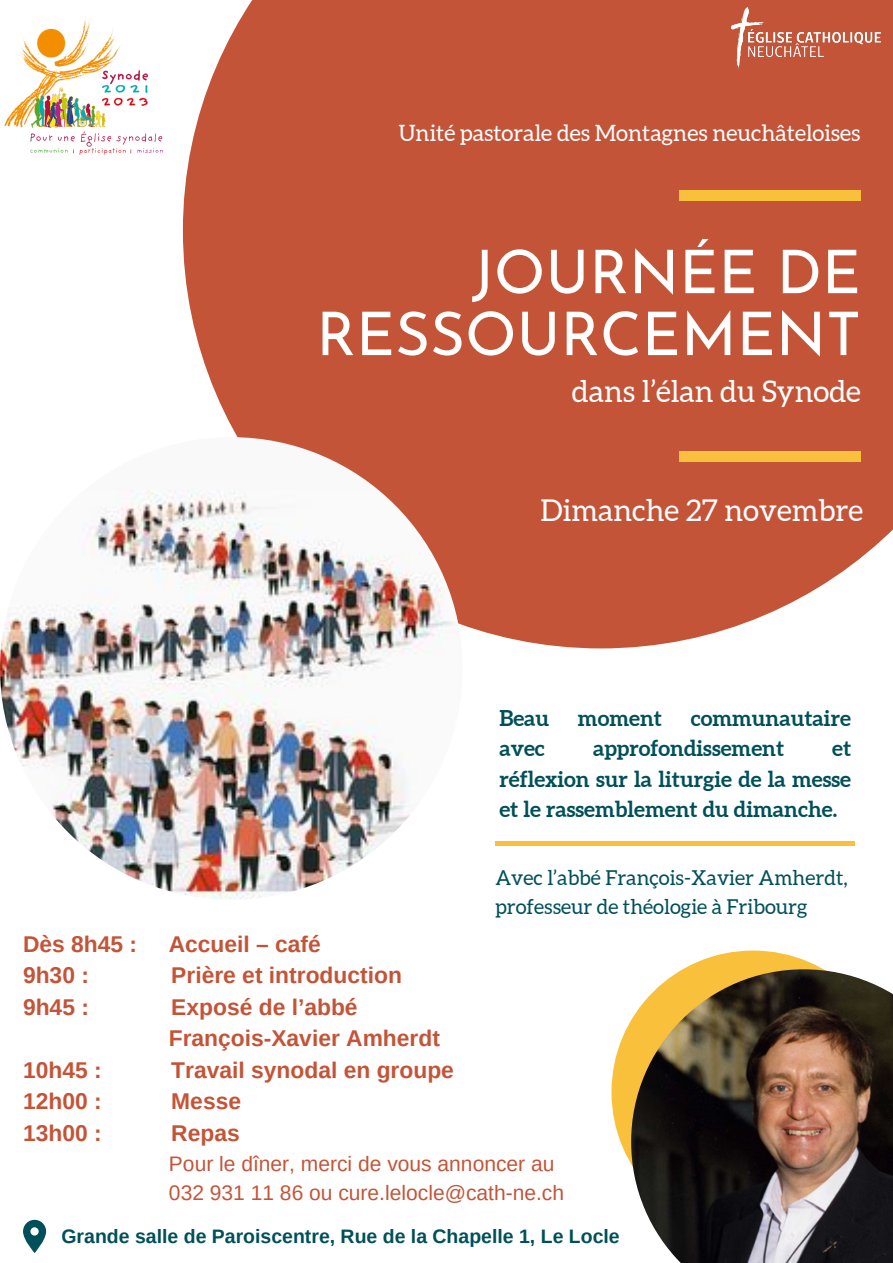
<style>
.page{position:relative;width:893px;height:1263px;background:#fff}
.page>*{position:absolute;margin:0;border:0;box-sizing:border-box;transform-origin:0 0}
.t1{font:60px/61.9px "Josefin Sans";color:#fff;text-align:right}
.t2{font:30px "Aleo";color:#fff}
.t3{font:700 22.8px/31.5px "Arimo";color:#c45438}
.t4{font:22.5px "Aleo";color:#fff}
.t5{font:700 21.75px/30.4px "Aleo";color:#005059;text-align:justify}
.t6{font:21px/29.2px "Arimo";color:#c45438}
.t7{font:20.55px/28.7px "Aleo";color:#005059}
.t8{font:700 19.42px "Arimo";color:#005059}
</style>
<div class="page">
<div style="left:183px;top:0;width:710px;height:648px;background:#c45438"></div>
<svg style="left:611px;top:950px;width:212px;height:214px"></svg>
<img style="left:0;top:437px;width:462px;height:463px;border-radius:50%">
<img style="left:631px;top:969px;width:262px;height:294px">
<hr style="left:495px;top:842px;width:360px;height:4px;background:#f9c03b">
<div style="left:680px;top:190px;width:181px;height:10px;background:#f9c03b"></div>
<img style="left:5px;top:17px;width:158px;height:138px">
<div style="left:680px;top:451px;width:181px;height:11px;background:#f9c03b"></div>
<svg style="left:23px;top:1220px;width:23px;height:33px"></svg>
<img style="left:731px;top:8px;width:149px;height:60px">
<p class="t4" style="left:399px;top:121px;width:463px">Unité pastorale des Montagnes neuchâteloises</p>
<h1 class="t1" style="left:316px;top:247px;width:546px">JOURNÉE DE<br>RESSOURCEMENT</h1>
<h2 class="t2" style="left:572px;top:374px;width:291px">dans l’élan du Synode</h2>
<h2 class="t2" style="left:540px;top:493px;width:324px">Dimanche 27 novembre</h2>
<p class="t5" style="left:499px;top:703px;width:51px">Beau</p>
<p class="t5" style="left:578px;top:703px;width:86px">moment</p>
<p class="t5" style="left:690px;top:703px;width:162px">communautaire</p>
<p class="t5" style="left:499px;top:733px;width:47px">avec</p>
<p class="t5" style="left:593px;top:733px;width:193px">approfondissement</p>
<p class="t5" style="left:499px;top:733px;width:353px;text-indent:333px">et réflexion sur la liturgie de la messe et le rassemblement du dimanche.</p>
<p class="t7" style="left:495px;top:863px;width:354px">Avec l’abbé François-Xavier Amherdt, professeur de théologie à Fribourg</p>
<p class="t3" style="left:23px;top:928px;width:116px">Dès 8h45 :</p>
<p class="t3" style="left:169px;top:928px;width:154px">Accueil – café</p>
<p class="t3" style="left:23px;top:960px;width:67px">9h30 :</p>
<p class="t3" style="left:171px;top:960px;width:232px">Prière et introduction</p>
<p class="t3" style="left:23px;top:991px;width:67px">9h45 :</p>
<p class="t3" style="left:169px;top:991px;width:273px">Exposé de l’abbé<br>François-Xavier Amherdt</p>
<p class="t3" style="left:23px;top:1054px;width:80px">10h45 :</p>
<p class="t3" style="left:171px;top:1054px;width:284px">Travail synodal en groupe</p>
<p class="t3" style="left:23px;top:1086px;width:80px">12h00 :</p>
<p class="t3" style="left:171px;top:1086px;width:71px">Messe</p>
<p class="t3" style="left:23px;top:1117px;width:80px">13h00 :</p>
<p class="t3" style="left:171px;top:1117px;width:70px">Repas</p>
<p class="t6" style="left:169px;top:1149px;width:397px">Pour le dîner, merci de vous annoncer au<br>032 931 11 86 ou cure.lelocle@cath-ne.ch</p>
<p class="t8" style="left:62px;top:1225px;width:560px">Grande salle de Paroiscentre, Rue de la Chapelle 1, Le Locle</p>
</div>
